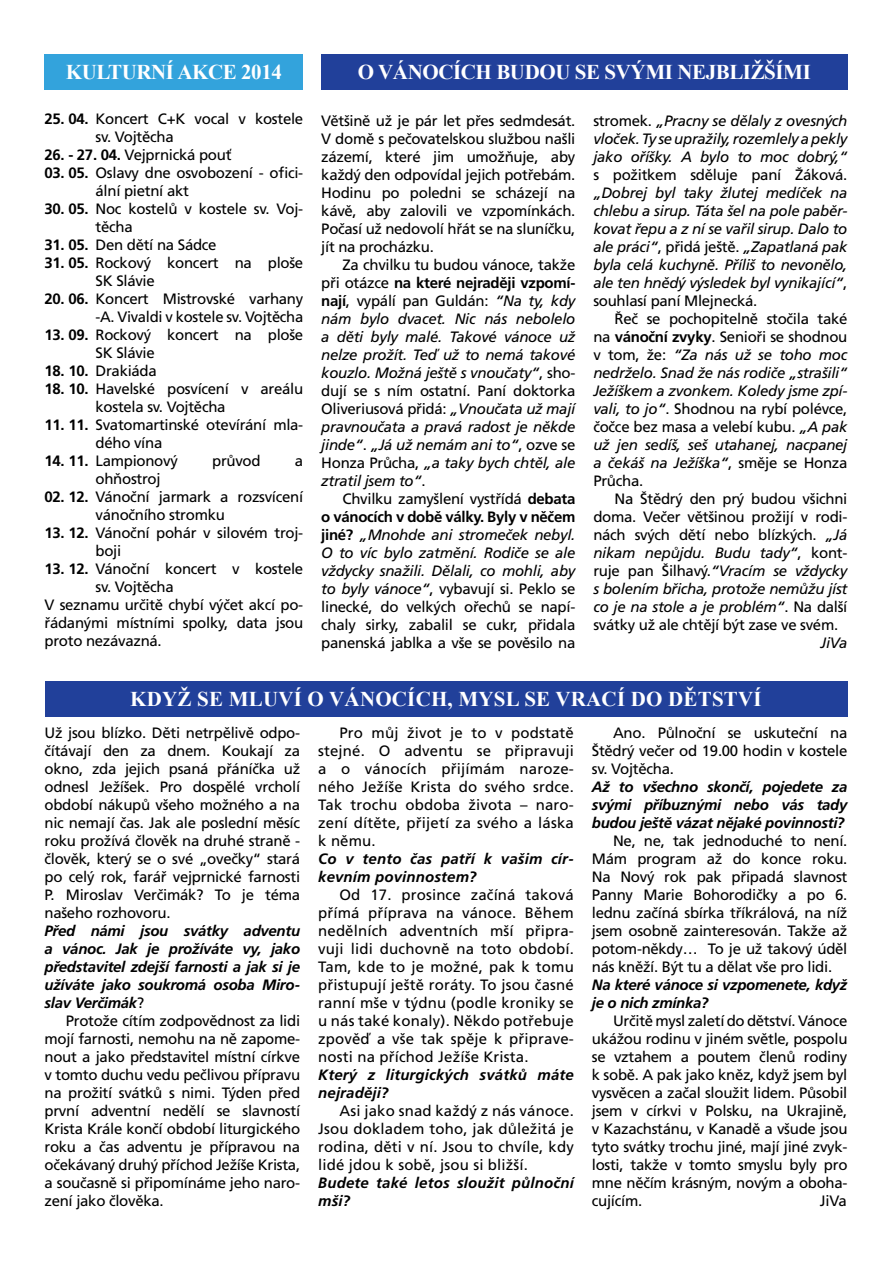
<style>
.page{position:relative;width:893px;height:1263px;background:#fff}
.page>*{position:absolute;margin:0;border:0;box-sizing:border-box;transform-origin:0 0}
.t1{font:700 21px "Times New Roman";letter-spacing:-.005em;color:#fff}
.t2{font:15px/18px "Frutiger CE";letter-spacing:-.02em;color:#000;text-align:justify}
.t3{font:italic 15px/18px "Frutiger CE";letter-spacing:-.02em;color:#000;text-align:justify}
.t4{font:italic 700 15px/18px "Frutiger CE";letter-spacing:-.02em;color:#000;text-align:justify}
.t5{font:italic 700 15px/18px "Frutiger CE";letter-spacing:.01em;color:#000}
.s1{font-weight:700}
.s2{font-style:normal}
.s3{font-weight:700;font-style:normal}
.s4{font-style:italic}
.s5{font-weight:400;font-style:normal}
</style>
<div class="page">
<div style="left:321px;top:54px;width:526px;height:36px;background:#21409a"></div>
<div style="left:45px;top:54px;width:258px;height:36px;background:#33a3dc"></div>
<div style="left:45px;top:681px;width:802px;height:36px;background:#21409a"></div>
<h1 class="t1" style="left:66px;top:57px;width:15px">KULTURNÍ</h1>
<h1 class="t1" style="left:177px;top:57px;width:16px">AKCE</h1>
<h1 class="t1" style="left:241px;top:57px;width:42px">2014</h1>
<h1 class="t1" style="left:358px;top:57px;width:454px">O vánocích budou se svými nejbližšími</h1>
<p class="t2" style="left:96px;top:110px;width:209px;text-indent:-51px"><span class="s1">25. 04.</span> Koncert C+K vocal v kostele sv. Vojtěcha</p>
<p class="t2" style="left:45px;top:146px;width:188px"><span class="s1">26. - 27. 04.</span> Vejprnická pouť</p>
<p class="t2" style="left:96px;top:164px;width:209px;text-indent:-51px"><span class="s1">03. 05.</span> Oslavy dne osvobození - ofici&shy;ální pietní akt</p>
<p class="t2" style="left:96px;top:200px;width:209px;text-indent:-51px"><span class="s1">30. 05.</span> Noc kostelů v kostele sv. Voj&shy;těcha</p>
<p class="t2" style="left:45px;top:236px;width:174px"><span class="s1">31. 05.</span> Den dětí na Sádce</p>
<p class="t2" style="left:96px;top:254px;width:209px;text-indent:-51px"><span class="s1">31. 05.</span> Rockový koncert na ploše<br>SK Slávie</p>
<p class="t2" style="left:45px;top:290px;width:260px;text-align:right"><span class="s1">20. 06.</span> Koncert Mistrovské varhany -A. Vivaldi v kostele sv. Vojtěcha</p>
<p class="t2" style="left:96px;top:326px;width:209px;text-indent:-51px"><span class="s1">13. 09.</span> Rockový koncert na ploše<br>SK Slávie</p>
<p class="t2" style="left:45px;top:362px;width:114px"><span class="s1">18. 10.</span> Drakiáda</p>
<p class="t2" style="left:96px;top:380px;width:209px;text-indent:-51px"><span class="s1">18. 10.</span> Havelské posvícení v areálu kostela sv. Vojtěcha</p>
<p class="t2" style="left:96px;top:416px;width:209px;text-indent:-51px"><span class="s1">11. 11.</span> Svatomartinské otevírání mla&shy;dého vína</p>
<p class="t2" style="left:45px;top:452px;width:135px"><span class="s1">14. 11.</span> Lampionový</p>
<p class="t2" style="left:212px;top:452px;width:50px">průvod</p>
<p class="t2" style="left:295px;top:452px;width:10px">a</p>
<p class="t2" style="left:96px;top:470px;width:67px">ohňostroj</p>
<p class="t2" style="left:96px;top:488px;width:209px;text-indent:-51px"><span class="s1">02. 12.</span> Vánoční jarmark a rozsvícení vánočního stromku</p>
<p class="t2" style="left:96px;top:524px;width:209px;text-indent:-51px"><span class="s1">13. 12.</span> Vánoční pohár v silovém troj&shy;boji</p>
<p class="t2" style="left:45px;top:560px;width:260px"><span class="s1">13. 12.</span> Vánoční koncert v kostele</p>
<p class="t2" style="left:96px;top:578px;width:80px">sv. Vojtěcha</p>
<p class="t2" style="left:45px;top:596px;width:260px">V seznamu určitě chybí výčet akcí po-</p>
<p class="t2" style="left:45px;top:614px;width:260px">řádanými místními spolky, data jsou</p>
<p class="t2" style="left:45px;top:632px;width:119px">proto nezávazná.</p>
<p class="t2" style="left:321px;top:112px;width:256px">Většině už je pár let přes sedmdesát.<br>V domě s pečovatelskou službou našli zázemí, které jim umožňuje, aby každý den odpovídal jejich potřebám.<br>Hodinu po poledni se scházejí na kávě, aby zalovili ve vzpomínkách.<br>Počasí už nedovolí hřát se na sluníčku, jít na procházku.</p>
<p class="t3" style="left:321px;top:256px;width:256px;text-indent:21px"><span class="s2">Za chvilku tu budou vánoce, takže při otázce</span> <span class="s3">na které nejraději vzpomí&shy;nají</span><span class="s2">, vypálí pan Guldán:</span> “Na ty, kdy nám bylo dvacet. Nic nás nebolelo a děti byly malé. Takové vánoce už nelze prožít. Teď už to nemá takové kouzlo. Možná ještě s vnoučaty“<span class="s2">, sho&shy;dují se s ním ostatní. Paní doktorka Oliveriusová přidá:</span> „Vnoučata už mají pravnoučata a pravá radost je někde jinde“<span class="s2">.</span> „Já už nemám ani to“<span class="s2">, ozve se Honza Průcha,</span> „a taky bych chtěl, ale ztratil jsem to“<span class="s2">.</span></p>
<p class="t2" style="left:321px;top:490px;width:256px;text-indent:21px">Chvilku zamyšlení vystřídá <span class="s1">debata o vánocích v době války. Byly v něčem jiné?</span> <span class="s4">„Mnohde ani stromeček nebyl.<br>O to víc bylo zatmění. Rodiče se ale vždycky snažili. Dělali, co mohli, aby to byly vánoce“</span>, vybavují si. Peklo se linecké, do velkých ořechů se napí&shy;chaly sirky, zabalil se cukr, přidala panenská jablka a vše se pověsilo na</p>
<p class="t3" style="left:593px;top:112px;width:256px"><span class="s2">stromek.</span> „Pracny se dělaly z ovesných vloček. Ty se upražily, rozemlely a pekly jako oříšky. A bylo to moc dobrý,“</p>
<p class="t2" style="left:593px;top:166px;width:256px">s požitkem sděluje paní Žáková.</p>
<p class="t3" style="left:593px;top:184px;width:256px">„Dobrej byl taky žlutej medíček na chlebu a sirup. Táta šel na pole paběr&shy;kovat řepu a z ní se vařil sirup. Dalo to ale práci“<span class="s2">, přidá ještě.</span> „Zapatlaná pak byla celá kuchyně. Příliš to nevonělo, ale ten hnědý výsledek byl vynikající“<span class="s2">, souhlasí paní Mlejnecká.</span></p>
<p class="t3" style="left:593px;top:310px;width:256px;text-indent:21px"><span class="s2">Řeč se pochopitelně stočila také na</span> <span class="s3">vánoční zvyky</span><span class="s2">. Senioři se shodnou v tom, že:</span> “Za nás už se toho moc nedrželo. Snad že nás rodiče „strašili“ Ježíškem a zvonkem. Koledy jsme zpí&shy;vali, to jo“<span class="s2">. Shodnou na rybí polévce, čočce bez masa a velebí kubu.</span> „A pak už jen sedíš, seš utahanej, nacpanej a čekáš na Ježíška“<span class="s2">, směje se Honza Průcha.</span></p>
<p class="t2" style="left:593px;top:490px;width:256px;text-indent:21px">Na Štědrý den prý budou všichni doma. Večer většinou prožijí v rodi&shy;nách svých dětí nebo blízkých. <span class="s4">„Já nikam nepůjdu. Budu tady“</span>, kont&shy;ruje pan Šilhavý.<span class="s4">“Vracím se vždycky s bolením břicha, protože nemůžu jíst co je na stole a je problém“</span>. Na další svátky už ale chtějí být zase ve svém.</p>
<p class="t3" style="left:821px;top:634px;width:28px">JiVa</p>
<h1 class="t1" style="left:130px;top:685px;width:633px">Když se mluví o vánocích, mysl se vrací do dětství</h1>
<p class="t2" style="left:45px;top:724px;width:257px">Už jsou blízko. Děti netrpělivě odpo&shy;čítávají den za dnem. Koukají za okno, zda jejich psaná přáníčka už odnesl Ježíšek. Pro dospělé vrcholí období nákupů všeho možného a na nic nemají čas. Jak ale poslední měsíc roku prožívá člověk na druhé straně - člověk, který se o své „ovečky“ stará po celý rok, farář vejprnické farnosti P. Miroslav Verčimák? To je téma našeho rozhovoru.</p>
<p class="t4" style="left:45px;top:922px;width:257px">Před námi jsou svátky adventu a vánoc. Jak je prožíváte vy, jako představitel zdejší farnosti a jak si je užíváte jako soukromá osoba Miro&shy;slav Verčimák<span class="s5">?</span></p>
<p class="t2" style="left:45px;top:1012px;width:257px;text-indent:21px">Protože cítím zodpovědnost za lidi mojí farnosti, nemohu na ně zapome&shy;nout a jako představitel místní církve v tomto duchu vedu pečlivou přípravu na prožití svátků s nimi. Týden před první adventní nedělí se slavností Krista Krále končí období liturgického roku a čas adventu je přípravou na očekávaný druhý příchod Ježíše Krista, a současně si připomínáme jeho naro&shy;zení jako člověka.</p>
<p class="t2" style="left:318px;top:724px;width:257px;text-indent:21px">Pro můj život je to v podstatě stejné. O adventu se připravuji a o vánocích přijímám naroze&shy;ného Ježíše Krista do svého srdce.<br>Tak trochu obdoba života – naro&shy;zení dítěte, přijetí za svého a láska k němu.</p>
<p class="t5" style="left:318px;top:850px;width:257px">Co v tento čas patří k vašim cír&shy;kevním povinnostem?</p>
<p class="t2" style="left:318px;top:886px;width:257px;text-indent:21px">Od 17. prosince začíná taková přímá příprava na vánoce. Během nedělních adventních mší připra&shy;vuji lidi duchovně na toto období.<br>Tam, kde to je možné, pak k tomu přistupují ještě roráty. To jsou časné ranní mše v týdnu (podle kroniky se u nás také konaly). Někdo potřebuje zpověď a vše tak spěje k připrave&shy;nosti na příchod Ježíše Krista.</p>
<p class="t5" style="left:318px;top:1066px;width:257px">Který z liturgických svátků máte nejraději?</p>
<p class="t2" style="left:318px;top:1102px;width:257px;text-indent:21px">Asi jako snad každý z nás vánoce.<br>Jsou dokladem toho, jak důležitá je rodina, děti v ní. Jsou to chvíle, kdy lidé jdou k sobě, jsou si bližší.</p>
<p class="t5" style="left:318px;top:1174px;width:257px">Budete také letos sloužit půlnoční mši?</p>
<p class="t2" style="left:592px;top:724px;width:257px;text-indent:21px">Ano. Půlnoční se uskuteční na Štědrý večer od 19.00 hodin v kostele sv. Vojtěcha.</p>
<p class="t4" style="left:592px;top:778px;width:257px">Až to všechno skončí, pojedete za svými příbuznými nebo vás tady budou ještě vázat nějaké povinnosti?</p>
<p class="t2" style="left:592px;top:832px;width:257px;text-indent:21px">Ne, ne, tak jednoduché to není.<br>Mám program až do konce roku.<br>Na Nový rok pak připadá slavnost Panny Marie Bohorodičky a po 6. lednu začíná sbírka tříkrálová, na níž jsem osobně zainteresován. Takže až potom-někdy… To je už takový úděl nás kněží. Být tu a dělat vše pro lidi.</p>
<p class="t4" style="left:592px;top:976px;width:257px">Na které vánoce si vzpomenete, když je o nich zmínka?</p>
<p class="t2" style="left:592px;top:1012px;width:257px;text-indent:21px">Určitě mysl zaletí do dětství. Vánoce ukážou rodinu v jiném světle, pospolu se vztahem a poutem členů rodiny k sobě. A pak jako kněz, když jsem byl vysvěcen a začal sloužit lidem. Působil jsem v církvi v Polsku, na Ukrajině, v Kazachstánu, v Kanadě a všude jsou tyto svátky trochu jiné, mají jiné zvyk&shy;losti, takže v tomto smyslu byly pro mne něčím krásným, novým a oboha&shy;cujícím.</p>
<p class="t2" style="left:820px;top:1192px;width:28px">JiVa</p>
</div>
